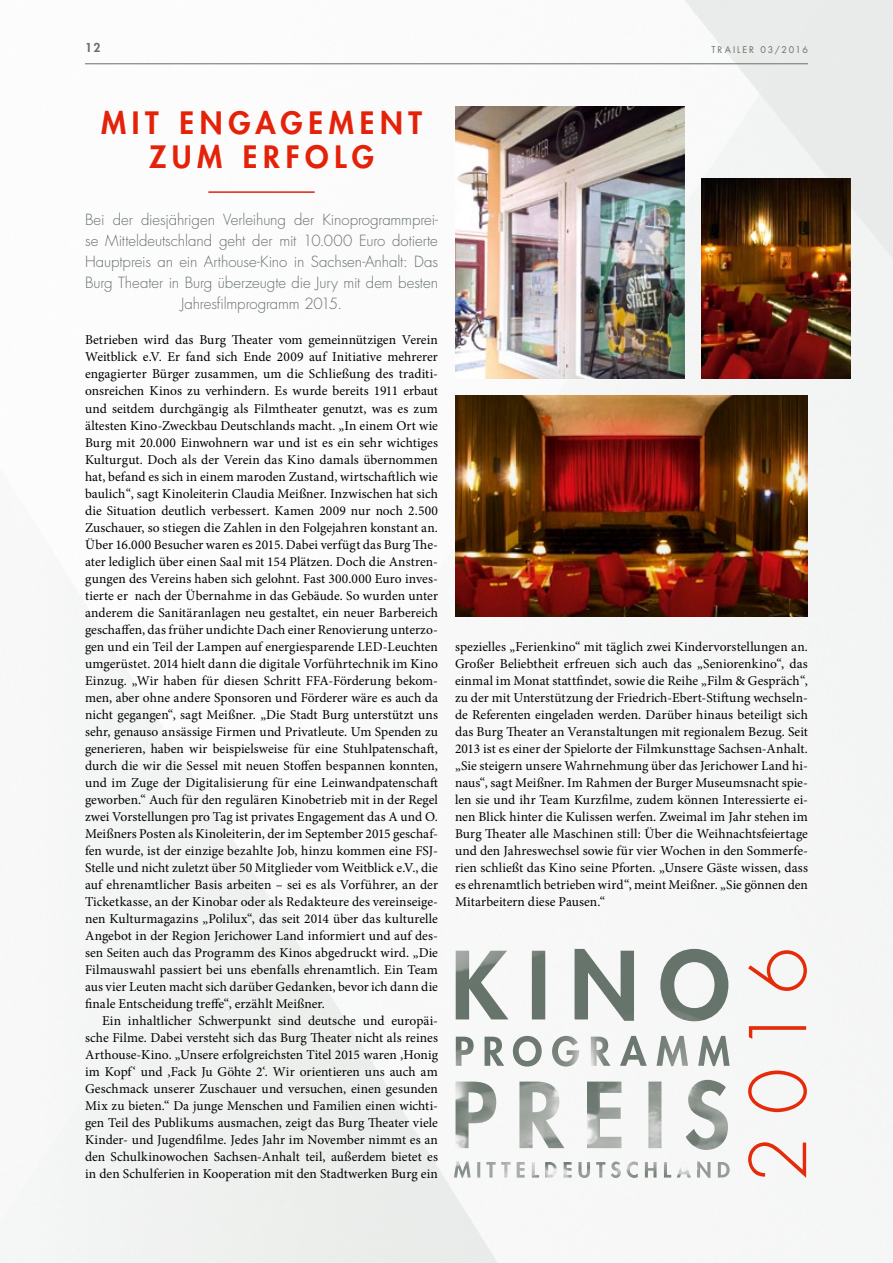
<style>
.page{position:relative;width:893px;height:1263px;background:#fff}
.page>*{position:absolute;margin:0;border:0;box-sizing:border-box;transform-origin:0 0}
.t1{font:800 30px/34px "Futura Std";letter-spacing:.19em;color:#e4220a;text-align:center}
.t2{font:300 15px/21px "Futura Std";letter-spacing:-.005em;color:#677168;text-align:center}
.t3{font:13.5px/17px "Minion Pro";color:#000;text-align:justify}
.t4{font:800 12px "Futura Std";color:#677168}
.t5{font:9px "Futura Std";letter-spacing:.215em;color:#677168}
</style>
<div class="page">
<img style="left:0;top:0;width:893px;height:1263px">
<hr style="left:208px;top:191px;width:107px;height:2px;background:#e4220a">
<img style="left:455px;top:106px;width:230px;height:272px">
<img style="left:702px;top:179px;width:148px;height:199px">
<img style="left:455px;top:395px;width:353px;height:221px">
<svg style="left:454px;top:949px;width:276px;height:88px;fill:#f6f7f6"></svg>
<img style="left:454px;top:1037px;width:276px;height:141px">
<svg style="left:748px;top:950px;width:59px;height:228px"></svg>
<hr style="left:85px;top:63px;width:723px;height:1px;background:#677168">
<p class="t4" style="left:85px;top:40px;width:17px">12</p>
<p class="t5" style="left:711px;top:43px;width:98px">TRAILER 03/2016</p>
<h1 class="t1" style="left:101px;top:106px;width:322px">MIT ENGAGEMENT<br>ZUM ERFOLG</h1>
<p class="t2" style="left:85px;top:210px;width:354px">Bei der diesjährigen Verleihung der Kinoprogrammprei&shy;se Mitteldeutschland geht der mit 10.000 Euro dotierte Hauptpreis an ein Arthouse-Kino in Sachsen-Anhalt: Das Burg Theater in Burg überzeugte die Jury mit dem besten Jahresfilmprogramm 2015.</p>
<p class="t3" style="left:85px;top:332px;width:354px">Betrieben wird das Burg Theater vom gemeinnützigen Verein Weitblick e.V. Er fand sich Ende 2009 auf Initiative mehrerer engagierter Bürger zusammen, um die Schließung des traditi&shy;onsreichen Kinos zu verhindern. Es wurde bereits 1911 erbaut und seitdem durchgängig als Filmtheater genutzt, was es zum ältesten Kino-Zweckbau Deutschlands macht. „In einem Ort wie Burg mit 20.000 Einwohnern war und ist es ein sehr wichtiges Kulturgut. Doch als der Verein das Kino damals übernommen hat, befand es sich in einem maroden Zustand, wirtschaftlich wie baulich“, sagt Kinoleiterin Claudia Meißner. Inzwischen hat sich die Situation deutlich verbessert. Kamen 2009 nur noch 2.500<br>Zuschauer, so stiegen die Zahlen in den Folgejahren konstant an.<br>Über 16.000 Besucher waren es 2015. Dabei verfügt das Burg The&shy;ater lediglich über einen Saal mit 154 Plätzen. Doch die Anstren&shy;gungen des Vereins haben sich gelohnt. Fast 300.000 Euro inves&shy;tierte er nach der Übernahme in das Gebäude. So wurden unter anderem die Sanitäranlagen neu gestaltet, ein neuer Barbereich geschaffen, das früher undichte Dach einer Renovierung unterzo&shy;gen und ein Teil der Lampen auf energiesparende LED-Leuchten umgerüstet. 2014 hielt dann die digitale Vorführtechnik im Kino Einzug. „Wir haben für diesen Schritt FFA-Förderung bekom&shy;men, aber ohne andere Sponsoren und Förderer wäre es auch da nicht gegangen“, sagt Meißner. „Die Stadt Burg unterstützt uns sehr, genauso ansässige Firmen und Privatleute. Um Spenden zu generieren, haben wir beispielsweise für eine Stuhlpatenschaft, durch die wir die Sessel mit neuen Stoffen bespannen konnten, und im Zuge der Digitalisierung für eine Leinwandpatenschaft geworben.“ Auch für den regulären Kinobetrieb mit in der Regel zwei Vorstellungen pro Tag ist privates Engagement das A und O.<br>Meißners Posten als Kinoleiterin, der im September 2015 geschaf&shy;fen wurde, ist der einzige bezahlte Job, hinzu kommen eine FSJ-Stelle und nicht zuletzt über 50 Mitglieder vom Weitblick e.V., die auf ehrenamtlicher Basis arbeiten – sei es als Vorführer, an der Ticketkasse, an der Kinobar oder als Redakteure des vereinseige&shy;nen Kulturmagazins „Polilux“, das seit 2014 über das kulturelle Angebot in der Region Jerichower Land informiert und auf des&shy;sen Seiten auch das Programm des Kinos abgedruckt wird. „Die Filmauswahl passiert bei uns ebenfalls ehrenamtlich. Ein Team aus vier Leuten macht sich darüber Gedanken, bevor ich dann die finale Entscheidung treffe“, erzählt Meißner.</p>
<p class="t3" style="left:85px;top:1012px;width:354px;text-indent:17px">Ein inhaltlicher Schwerpunkt sind deutsche und europäi&shy;sche Filme. Dabei versteht sich das Burg Theater nicht als reines Arthouse-Kino. „Unsere erfolgreichsten Titel 2015 waren ‚Honig im Kopf‘ und ‚Fack Ju Göhte 2‘. Wir orientieren uns auch am Geschmack unserer Zuschauer und versuchen, einen gesunden Mix zu bieten.“ Da junge Menschen und Familien einen wichti&shy;gen Teil des Publikums ausmachen, zeigt das Burg Theater viele Kinder- und Jugendfilme. Jedes Jahr im November nimmt es an den Schulkinowochen Sachsen-Anhalt teil, außerdem bietet es in den Schulferien in Kooperation mit den Stadtwerken Burg ein</p>
<p class="t3" style="left:455px;top:638px;width:354px">spezielles „Ferienkino“ mit täglich zwei Kindervorstellungen an.<br>Großer Beliebtheit erfreuen sich auch das „Seniorenkino“, das einmal im Monat stattfindet, sowie die Reihe „Film &amp; Gespräch“, zu der mit Unterstützung der Friedrich-Ebert-Stiftung wechseln&shy;de Referenten eingeladen werden. Darüber hinaus beteiligt sich das Burg Theater an Veranstaltungen mit regionalem Bezug. Seit 2013 ist es einer der Spielorte der Filmkunsttage Sachsen-Anhalt. „Sie steigern unsere Wahrnehmung über das Jerichower Land hi&shy;naus“, sagt Meißner. Im Rahmen der Burger Museumsnacht spie&shy;len sie und ihr Team Kurzfilme, zudem können Interessierte ei&shy;nen Blick hinter die Kulissen werfen. Zweimal im Jahr stehen im Burg Theater alle Maschinen still: Über die Weihnachtsfeiertage und den Jahreswechsel sowie für vier Wochen in den Sommerfe&shy;rien schließt das Kino seine Pforten. „Unsere Gäste wissen, dass es ehrenamtlich betrieben wird“, meint Meißner. „Sie gönnen den Mitarbeitern diese Pausen.“</p>
</div>
